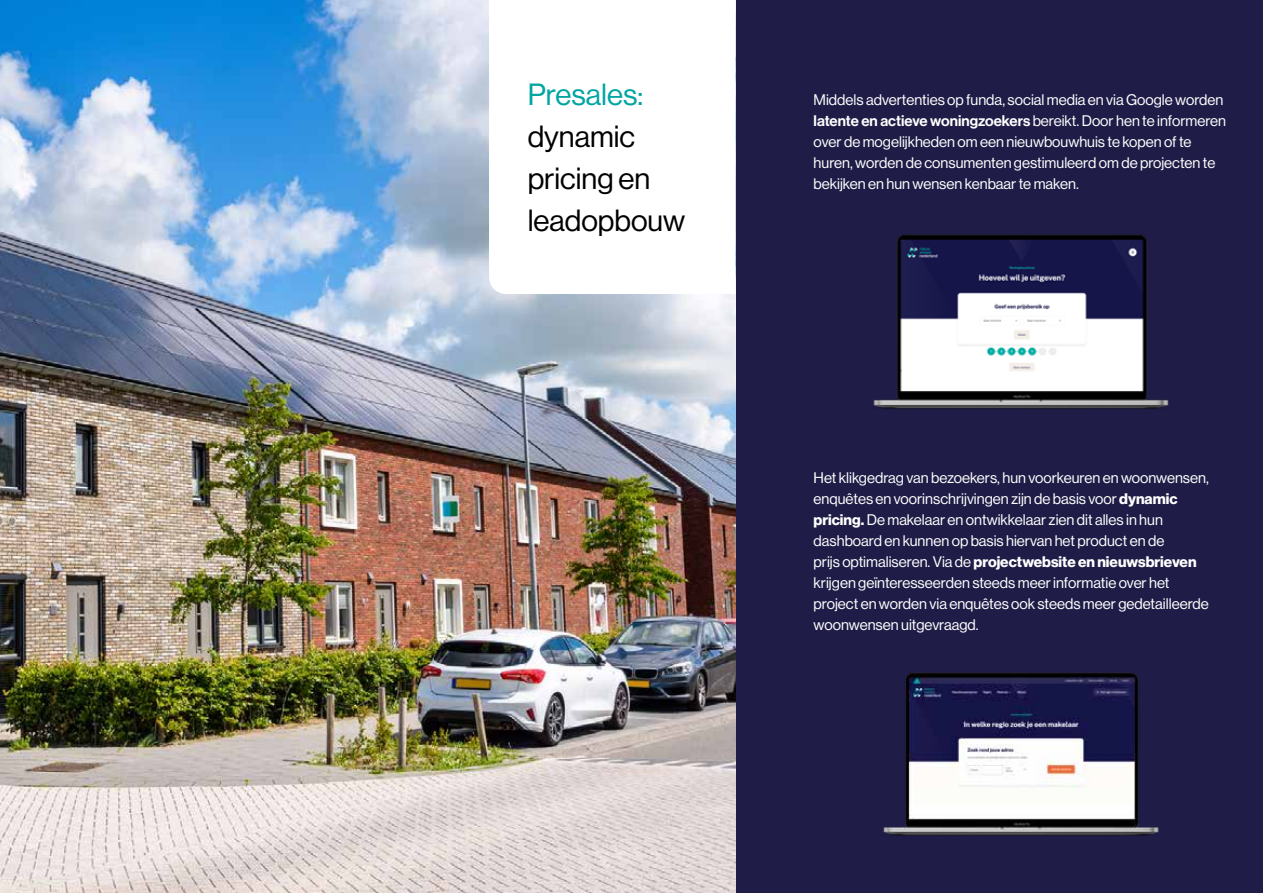
<style>
.page{position:relative;width:1263px;height:893px;background:#1f1d47}
.page>*{position:absolute;margin:0;border:0;box-sizing:border-box;transform-origin:0 0}
.t1{font:30px/42px "N Haas Grotesk DS Pro 55 Rg";color:#000}
.t2{font:30px "N Haas Grotesk DS Pro 55 Rg";color:#00a5a2}
.t3{font:15px/21px "N Haas Grotesk DS Pro 55 Rg";color:#fff}
.t4{font:15px "N Haas Grotesk DS Pro 65 Md";color:#fff}
.t5{font:15px "N Haas Grotesk DS Pro 75 Bd";color:#fff}
.s1{font-family:"N Haas Grotesk DS Pro 55 Rg"}
.s2{font-family:"N Haas Grotesk DS Pro 75 Bd"}
</style>
<div class="page">
<img style="left:0;top:0;width:735px;height:893px">
<div style="left:489px;top:0;width:246px;height:294px;background:#fff"></div>
<img style="left:873px;top:234px;width:296px;height:175px">
<img style="left:883px;top:672px;width:276px;height:164px">
<h1 class="t2" style="left:528px;top:78px;width:117px">Presales:</h1>
<h1 class="t1" style="left:528px;top:116px;width:159px">dynamic pricing en leadopbouw</h1>
<p class="t3" style="left:814px;top:89px;width:411px">Middels advertenties op funda, social media en via Google worden</p>
<p class="t4" style="left:814px;top:112px;width:414px">latente en actieve woningzoekers <span class="s1">bereikt. Door hen te informeren</span></p>
<p class="t3" style="left:814px;top:131px;width:403px">over de mogelijkheden om een nieuwbouwhuis te kopen of te huren, worden de consumenten gestimuleerd om de projecten te bekijken en hun wensen kenbaar te maken.</p>
<p class="t3" style="left:814px;top:467px;width:397px">Het klikgedrag van bezoekers, hun voorkeuren en woonwensen, enquêtes en voorinschrijvingen zijn de basis voor <span class="s2">dynamic pricing.</span> De makelaar en ontwikkelaar zien dit alles in hun dashboard en kunnen op basis hiervan het product en de</p>
<p class="t5" style="left:814px;top:553px;width:384px"><span class="s1">prijs optimaliseren. Via de</span> projectwebsite en nieuwsbrieven</p>
<p class="t3" style="left:814px;top:572px;width:397px">krijgen geïnteresseerden steeds meer informatie over het project en worden via enquêtes ook steeds meer gedetailleerde woonwensen uitgevraagd.</p>
</div>
